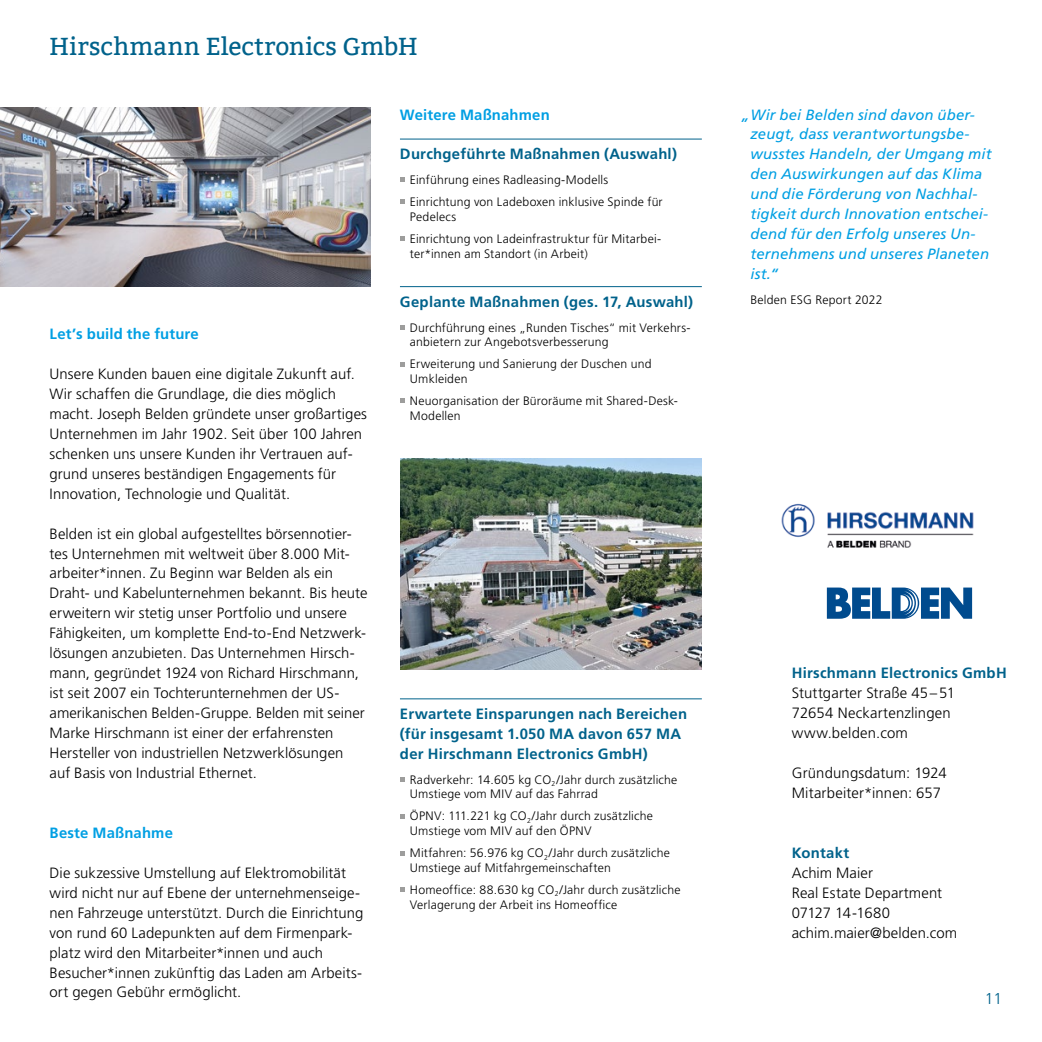
<style>
.page{position:relative;width:1042px;height:1042px;background:#fff}
.page>*{position:absolute;margin:0;border:0;box-sizing:border-box;transform-origin:0 0}
.t1{font:24.5px "Bitter";letter-spacing:.005em;color:#00628b}
.t2{font:300 15.75px "Frutiger LT Pro";color:#00628b}
.t3{font:300 14.88px/19.9px "Frutiger LT Pro";letter-spacing:.005em;color:#000}
.t4{font:italic 14.88px/19.9px "Frutiger LT Pro";letter-spacing:.01em;color:#009fe3}
.t5{font:700 14.88px/19.9px "Frutiger LT Pro";letter-spacing:.015em;color:#00628b}
.t6{font:700 14.88px "Frutiger LT Pro";letter-spacing:.01em;color:#009fe3}
.t7{font:300 12.25px/14.7px "Frutiger LT Pro";letter-spacing:.015em;color:#000}
</style>
<div class="page">
<hr style="left:400px;top:139px;width:302px;height:1px;background:#00628b">
<hr style="left:400px;top:286px;width:302px;height:1px;background:#00628b">
<hr style="left:400px;top:698px;width:302px;height:1px;background:#00628b">
<svg style="left:400px;top:177px;width:5px;height:5px"></svg>
<svg style="left:400px;top:199px;width:5px;height:5px"></svg>
<svg style="left:400px;top:236px;width:5px;height:5px"></svg>
<svg style="left:400px;top:325px;width:5px;height:5px"></svg>
<svg style="left:400px;top:362px;width:5px;height:5px"></svg>
<svg style="left:400px;top:398px;width:5px;height:5px"></svg>
<svg style="left:400px;top:777px;width:5px;height:5px"></svg>
<svg style="left:400px;top:814px;width:5px;height:5px"></svg>
<svg style="left:400px;top:851px;width:5px;height:4px"></svg>
<svg style="left:400px;top:887px;width:5px;height:5px"></svg>
<svg style="left:827px;top:587px;width:145px;height:32px"></svg>
<img style="left:781px;top:503px;width:193px;height:45px">
<img style="left:400px;top:458px;width:302px;height:211px">
<img style="left:0;top:107px;width:371px;height:179px">
<h1 class="t1" style="left:50px;top:32px;width:369px">Hirschmann Electronics GmbH</h1>
<p class="t6" style="left:50px;top:325px;width:151px">Let’s build the future</p>
<p class="t3" style="left:50px;top:364px;width:319px">Unsere Kunden bauen eine digitale Zukunft auf.<br>Wir schaffen die Grundlage, die dies möglich macht. Joseph Belden gründete unser großartiges Unternehmen im Jahr 1902. Seit über 100 Jahren schenken uns unsere Kunden ihr Vertrauen auf&shy;grund unseres beständigen Engagements für Innovation, Technologie und Qualität.</p>
<p class="t3" style="left:50px;top:523px;width:319px">Belden ist ein global aufgestelltes börsennotier&shy;tes Unternehmen mit weltweit über 8.000 Mit&shy;arbeiter*innen. Zu Beginn war Belden als ein Draht- und Kabelunternehmen bekannt. Bis heute erweitern wir stetig unser Portfolio und unsere Fähigkeiten, um komplette End-to-End Netzwerk&shy;lösungen anzubieten. Das Unternehmen Hirsch&shy;mann, gegründet 1924 von Richard Hirschmann, ist seit 2007 ein Tochterunternehmen der US&shy;amerikanischen Belden-Gruppe. Belden mit seiner Marke Hirschmann ist einer der erfahrensten Hersteller von industriellen Netzwerklösungen auf Basis von Industrial Ethernet.</p>
<p class="t6" style="left:50px;top:824px;width:125px">Beste Maßnahme</p>
<p class="t3" style="left:50px;top:863px;width:315px">Die sukzessive Umstellung auf Elektromobilität wird nicht nur auf Ebene der unternehmenseige&shy;nen Fahrzeuge unterstützt. Durch die Einrichtung von rund 60 Ladepunkten auf dem Firmenpark&shy;platz wird den Mitarbeiter*innen und auch Besucher*innen zukünftig das Laden am Arbeits&shy;ort gegen Gebühr ermöglicht.</p>
<p class="t6" style="left:400px;top:105px;width:151px">Weitere Maßnahmen</p>
<p class="t5" style="left:400px;top:144px;width:279px">Durchgeführte Maßnahmen (Auswahl)</p>
<p class="t7" style="left:410px;top:169px;width:254px;line-height:22.1px">Einführung eines Radleasing-Modells<br>Einrichtung von Ladeboxen inklusive Spinde für</p>
<p class="t7" style="left:410px;top:206px;width:253px;line-height:22.1px">Pedelecs<br>Einrichtung von Ladeinfrastruktur für Mitarbei-</p>
<p class="t7" style="left:410px;top:246px;width:179px">ter*innen am Standort (in Arbeit)</p>
<p class="t5" style="left:400px;top:292px;width:295px">Geplante Maßnahmen (ges. 17, Auswahl)</p>
<p class="t7" style="left:410px;top:320px;width:282px">Durchführung eines „Runden Tisches“ mit Verkehrs&shy;anbietern zur Angebotsverbesserung</p>
<p class="t7" style="left:410px;top:357px;width:243px">Erweiterung und Sanierung der Duschen und<br>Umkleiden</p>
<p class="t7" style="left:410px;top:394px;width:270px">Neuorganisation der Büroräume mit Shared-Desk-<br>Modellen</p>
<p class="t5" style="left:400px;top:704px;width:289px">Erwartete Einsparungen nach Bereichen (für insgesamt 1.050 MA davon 657 MA der Hirschmann Electronics GmbH)</p>
<p class="t7" style="left:410px;top:772px;width:269px">Radverkehr: 14.605 kg CO<sub>2</sub>/Jahr durch zusätzliche<br>Umstiege vom MIV auf das Fahrrad</p>
<p class="t7" style="left:410px;top:809px;width:244px">ÖPNV: 111.221 kg CO<sub>2</sub>/Jahr durch zusätzliche<br>Umstiege vom MIV auf den ÖPNV</p>
<p class="t7" style="left:410px;top:846px;width:261px">Mitfahren: 56.976 kg CO<sub>2</sub>/Jahr durch zusätzliche<br>Umstiege auf Mitfahrgemeinschaften</p>
<p class="t7" style="left:410px;top:882px;width:272px">Homeoffice: 88.630 kg CO<sub>2</sub>/Jahr durch zusätzliche<br>Verlagerung der Arbeit ins Homeoffice</p>
<p class="t4" style="left:750px;top:104px;width:242px;text-indent:-9px">„Wir bei Belden sind davon über&shy;zeugt, dass verantwortungsbe&shy;wusstes Handeln, der Umgang mit den Auswirkungen auf das Klima und die Förderung von Nachhal&shy;tigkeit durch Innovation entschei&shy;dend für den Erfolg unseres Un&shy;ternehmens und unseres Planeten ist.“</p>
<p class="t7" style="left:750px;top:292px;width:134px">Belden ESG Report 2022</p>
<p class="t5" style="left:792px;top:663px;width:216px">Hirschmann Electronics GmbH</p>
<p class="t3" style="left:792px;top:683px;width:165px">Stuttgarter Straße 45–51<br>72654 Neckartenzlingen www.belden.com</p>
<p class="t3" style="left:792px;top:763px;width:156px">Gründungsdatum: 1924<br>Mitarbeiter*innen: 657</p>
<p class="t5" style="left:792px;top:842px;width:59px">Kontakt</p>
<p class="t3" style="left:792px;top:862px;width:167px">Achim Maier<br>Real Estate Department<br>07127 14-1680 achim.maier@belden.com</p>
<p class="t2" style="left:985px;top:989px;width:19px">11</p>
</div>
